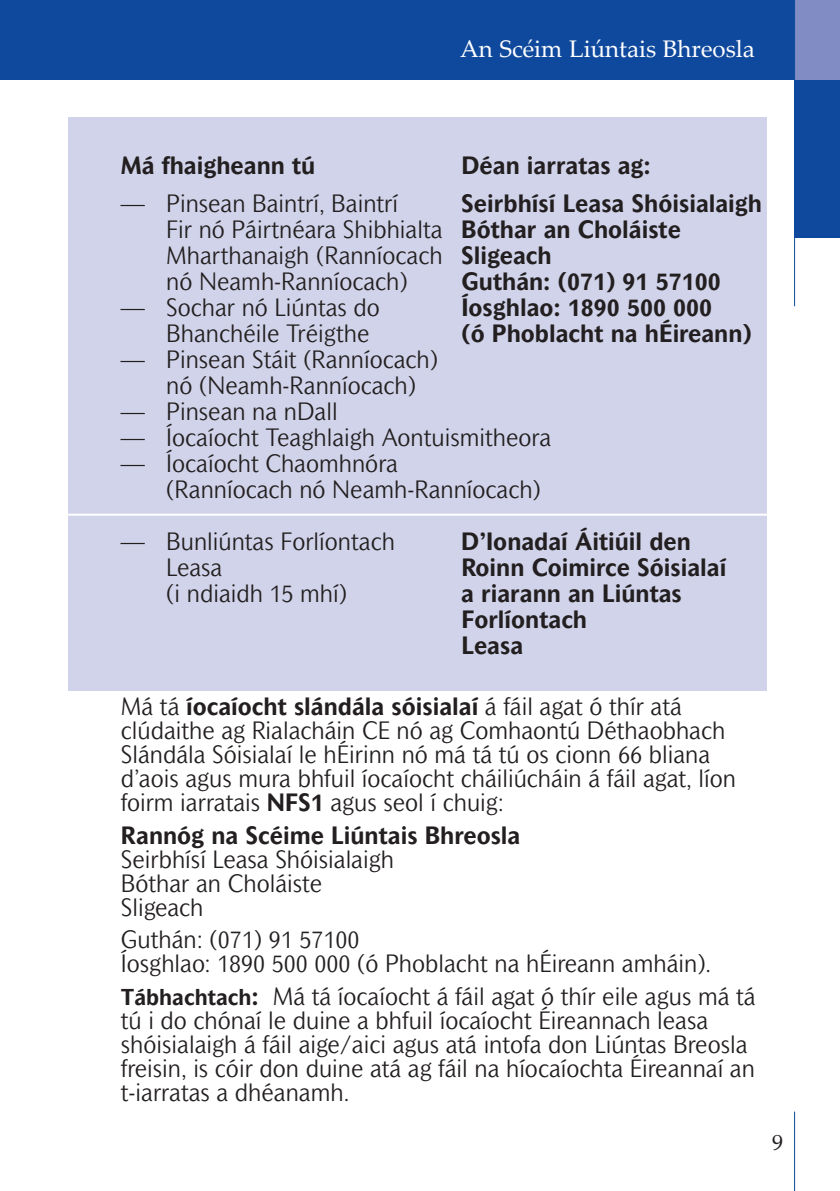
<style>
.page{position:relative;width:840px;height:1191px;background:#fff}
.page>*{position:absolute;margin:0;border:0;box-sizing:border-box;transform-origin:0 0}
.t1{font:300 24px/24px "Mahsuri Sans";color:#231f20}
.t2{font:700 24px/26px "Mahsuri Sans";color:#231f20}
.t3{font:24px "Palatino Linotype";color:#fff}
.t4{font:22px "Palatino Linotype";color:#231f20}
.s1{font-weight:700}
.s2{font-weight:700;font-size:22px}
</style>
<div class="page">
<div style="left:68px;top:117px;width:698px;height:574px;background:#d0d3e9"></div>
<div style="left:0;top:0;width:794px;height:79px;background:#0f499d"></div>
<div style="left:794px;top:79px;width:45px;height:159px;background:#0f499d"></div>
<hr style="left:793px;top:1111px;width:1px;height:80px;background:#0f499d">
<div style="left:794px;top:0;width:45px;height:79px;background:#828cc4"></div>
<hr style="left:793px;top:0;width:1px;height:306px;background:#0f499d">
<hr style="left:68px;top:514px;width:702px;height:2px;background:#fff">
<p class="t3" style="left:460px;top:32px;width:296px">An Scéim Liúntais Bhreosla</p>
<p class="t2" style="left:121px;top:155px;width:196px">Má fhaigheann tú</p>
<p class="t2" style="left:461px;top:155px;width:191px">Déan iarratas ag:</p>
<p class="t1" style="left:121px;top:193px;width:279px">— Pinsean Baintrí, Baintrí</p>
<p class="t1" style="left:166px;top:192px;width:597px;line-height:26px;text-indent:295px"><span class="s1">Seirbhísí Leasa Shóisialaigh </span>Fir nó Páirtnéara Shibhialta <span class="s1">Bóthar an Choláiste </span>Mharthanaigh (Ranníocach <span class="s1">Sligeach<br></span>nó Neamh-Ranníocach)</p>
<p class="t2" style="left:461px;top:270px;width:261px">Guthán: (071) 91 57100</p>
<p class="t1" style="left:121px;top:297px;width:260px">— Sochar nó Liúntas do</p>
<p class="t2" style="left:461px;top:296px;width:252px">Íosghlao: 1890 500 000</p>
<p class="t1" style="left:166px;top:323px;width:205px">Bhanchéile Tréigthe</p>
<p class="t2" style="left:461px;top:322px;width:292px">(ó Phoblacht na hÉireann)</p>
<p class="t1" style="left:166px;top:348px;width:273px;line-height:26px;text-indent:-45px">— Pinsean Stáit (Ranníocach) nó (Neamh-Ranníocach)</p>
<p class="t1" style="left:121px;top:401px;width:218px">— Pinsean na nDall</p>
<p class="t1" style="left:121px;top:427px;width:431px">— Íocaíocht Teaghlaigh Aontuismitheora</p>
<p class="t1" style="left:166px;top:452px;width:376px;line-height:26px;text-indent:-45px">— Íocaíocht Chaomhnóra<br>(Ranníocach nó Neamh-Ranníocach)</p>
<p class="t1" style="left:121px;top:531px;width:275px">— Bunliúntas Forlíontach</p>
<p class="t2" style="left:461px;top:530px;width:231px">D’Ionadaí Áitiúil den</p>
<p class="t1" style="left:166px;top:557px;width:58px">Leasa</p>
<p class="t2" style="left:461px;top:556px;width:266px">Roinn Coimirce Sóisialaí</p>
<p class="t1" style="left:166px;top:583px;width:182px">(i ndiaidh 15 mhí)</p>
<p class="t2" style="left:461px;top:582px;width:222px">a riarann an Liúntas<br>Forlíontach<br>Leasa</p>
<p class="t1" style="left:121px;top:696px;width:616px">Má tá <span class="s1">íocaíocht slándála sóisialaí</span> á fáil agat ó thír atá clúdaithe ag Rialacháin CE nó ag Comhaontú Déthaobhach Slándála Sóisialaí le hÉirinn nó má tá tú os cionn 66 bliana d’aois agus mura bhfuil íocaíocht cháiliúcháin á fáil agat, líon foirm iarratais <span class="s1">NFS1</span> agus seol í chuig:</p>
<p class="t2" style="left:121px;top:824px;width:401px">Rannóg na Scéime Liúntais Bhreosla</p>
<p class="t1" style="left:121px;top:849px;width:274px">Seirbhísí Leasa Shóisialaigh<br>Bóthar an Choláiste<br>Sligeach</p>
<p class="t1" style="left:121px;top:929px;width:591px">Guthán: (071) 91 57100<br>Íosghlao: 1890 500 000 (ó Phoblacht na hÉireann amháin).</p>
<p class="t1" style="left:121px;top:986px;width:636px"><span class="s2">Tábhachtach</span><span class="s1">:</span> Má tá íocaíocht á fáil agat ó thír eile agus má tá tú i do chónaí le duine a bhfuil íocaíocht Éireannach leasa shóisialaigh á fáil aige/aici agus atá intofa don Liúntas Breosla freisin, is cóir don duine atá ag fáil na híocaíochta Éireannaí an t-iarratas a dhéanamh.</p>
<p class="t4" style="left:771px;top:1127px;width:12px">9</p>
</div>
